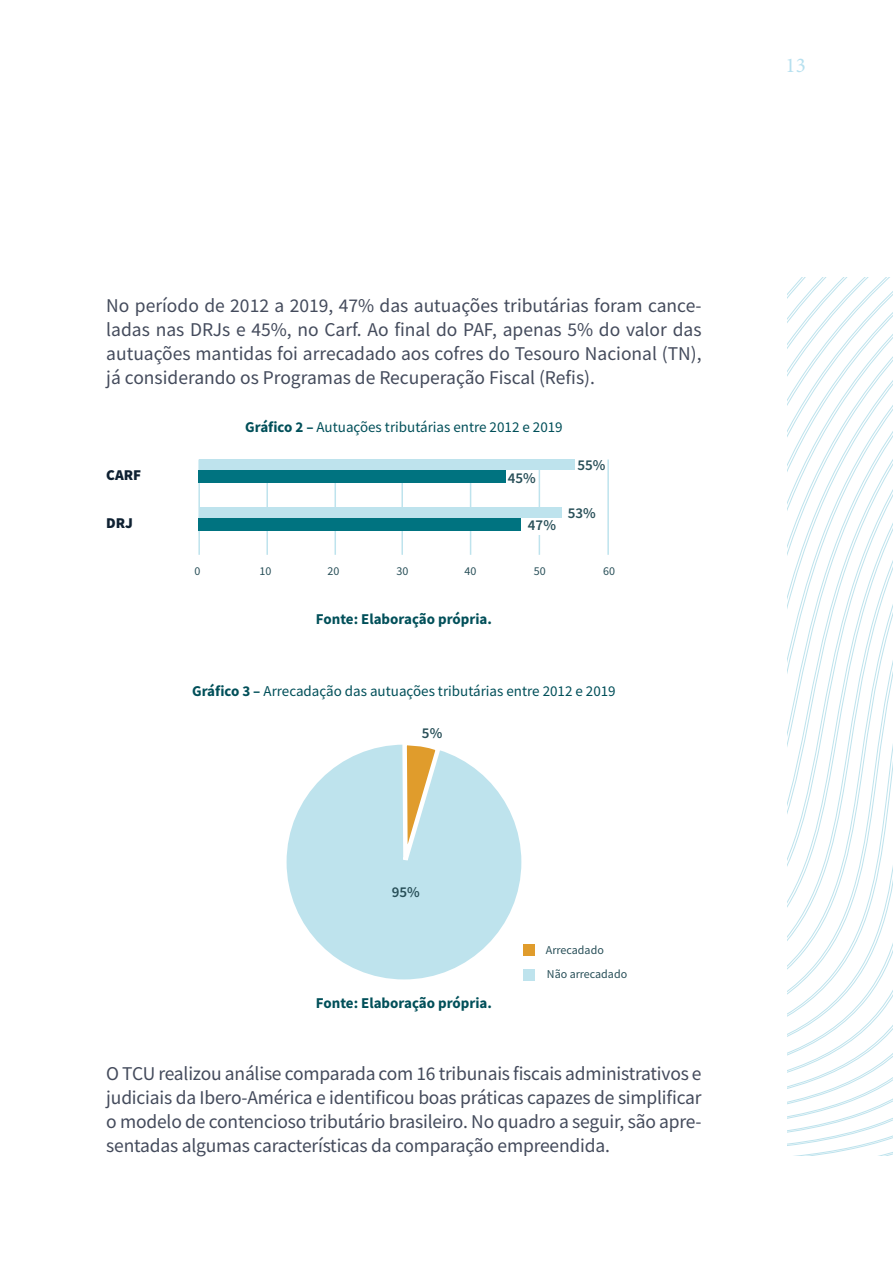
<style>
.page{position:relative;width:893px;height:1263px;background:#fff}
.page>*{position:absolute;margin:0;border:0;box-sizing:border-box;transform-origin:0 0}
.t1{font:21px "Minion Pro";color:#b6e0ef}
.t2{font:19.5px/24px "Source Sans Pro";letter-spacing:-.01em;color:#444b5c;text-align:justify}
.t3{font:15px "Source Sans Pro";color:#004f59}
.t4{font:700 15px "Source Sans Pro";color:#004f59}
.t5{font:600 15px "Source Sans Pro";color:#284f58}
.t6{font:15px "Source Sans Variable";color:#0f2132}
.t7{font:12px/24px "Source Sans Pro";color:#284f58}
.s1{font-weight:700}
</style>
<div class="page">
<svg style="left:787px;top:277px;width:106px;height:878px"></svg>
<div style="left:199px;top:459px;width:376px;height:11px;background:#bee3ed"></div>
<div style="left:199px;top:507px;width:362px;height:11px;background:#bee3ed"></div>
<hr style="left:198px;top:459px;width:2px;height:96px;background:#bee3ed">
<hr style="left:266px;top:459px;width:2px;height:96px;background:#bee3ed">
<hr style="left:334px;top:459px;width:2px;height:96px;background:#bee3ed">
<hr style="left:401px;top:459px;width:2px;height:96px;background:#bee3ed">
<hr style="left:470px;top:459px;width:1px;height:96px;background:#bee3ed">
<hr style="left:539px;top:459px;width:1px;height:96px;background:#bee3ed">
<hr style="left:607px;top:459px;width:2px;height:96px;background:#bee3ed">
<div style="left:198px;top:470px;width:307px;height:13px;background:#007380"></div>
<div style="left:198px;top:518px;width:323px;height:13px;background:#007380"></div>
<div style="left:521px;top:518px;width:42px;height:17px;background:#fff"></div>
<div style="left:284px;top:742px;width:240px;height:240px;background:#bee3ed;border-radius:50%"></div>
<svg style="left:400px;top:742px;width:44px;height:119px"></svg>
<div style="left:523px;top:944px;width:12px;height:11px;background:#e09c2c"></div>
<div style="left:523px;top:969px;width:12px;height:11px;background:#bee3ed"></div>
<p class="t1" style="left:785px;top:51px;width:22px">13</p>
<p class="t2" style="left:106px;top:293px;width:597px">No período de 2012 a 2019, 47% das autuações tributárias foram cance&shy;ladas nas DRJs e 45%, no Carf. Ao final do PAF, apenas 5% do valor das autuações mantidas foi arrecadado aos cofres do Tesouro Nacional (TN), já considerando os Programas de Recuperação Fiscal (Refis).</p>
<p class="t3" style="left:245px;top:417px;width:319px"><span class="s1">Gráfico 2 –</span> Autuações tributárias entre 2012 e 2019</p>
<p class="t6" style="left:106px;top:466px;width:36px">CARF</p>
<p class="t5" style="left:508px;top:468px;width:30px">45%</p>
<p class="t6" style="left:106px;top:514px;width:28px">DRJ</p>
<p class="t5" style="left:528px;top:515px;width:30px">47%</p>
<p class="t5" style="left:577px;top:455px;width:30px">55%</p>
<p class="t5" style="left:568px;top:503px;width:30px">53%</p>
<p class="t7" style="left:194px;top:559px;width:7px">0</p>
<p class="t7" style="left:259px;top:559px;width:13px">10</p>
<p class="t7" style="left:327px;top:559px;width:13px">20</p>
<p class="t7" style="left:397px;top:559px;width:13px">30</p>
<p class="t7" style="left:465px;top:559px;width:13px">40</p>
<p class="t7" style="left:534px;top:559px;width:13px">50</p>
<p class="t7" style="left:603px;top:559px;width:13px">60</p>
<p class="t4" style="left:316px;top:609px;width:177px">Fonte: Elaboração própria.</p>
<p class="t3" style="left:192px;top:681px;width:425px"><span class="s1">Gráfico 3 –</span> Arrecadação das autuações tributárias entre 2012 e 2019</p>
<p class="t5" style="left:422px;top:723px;width:22px">5%</p>
<p class="t5" style="left:392px;top:882px;width:30px">95%</p>
<p class="t4" style="left:316px;top:993px;width:177px">Fonte: Elaboração própria.</p>
<p class="t7" style="left:546px;top:938px;width:83px">Arrecadado<br>Não arrecadado</p>
<p class="t2" style="left:106px;top:1061px;width:597px">O TCU realizou análise comparada com 16 tribunais fiscais administrativos e judiciais da Ibero-América e identificou boas práticas capazes de simplificar o modelo de contencioso tributário brasileiro. No quadro a seguir, são apre&shy;sentadas algumas características da comparação empreendida.</p>
</div>
